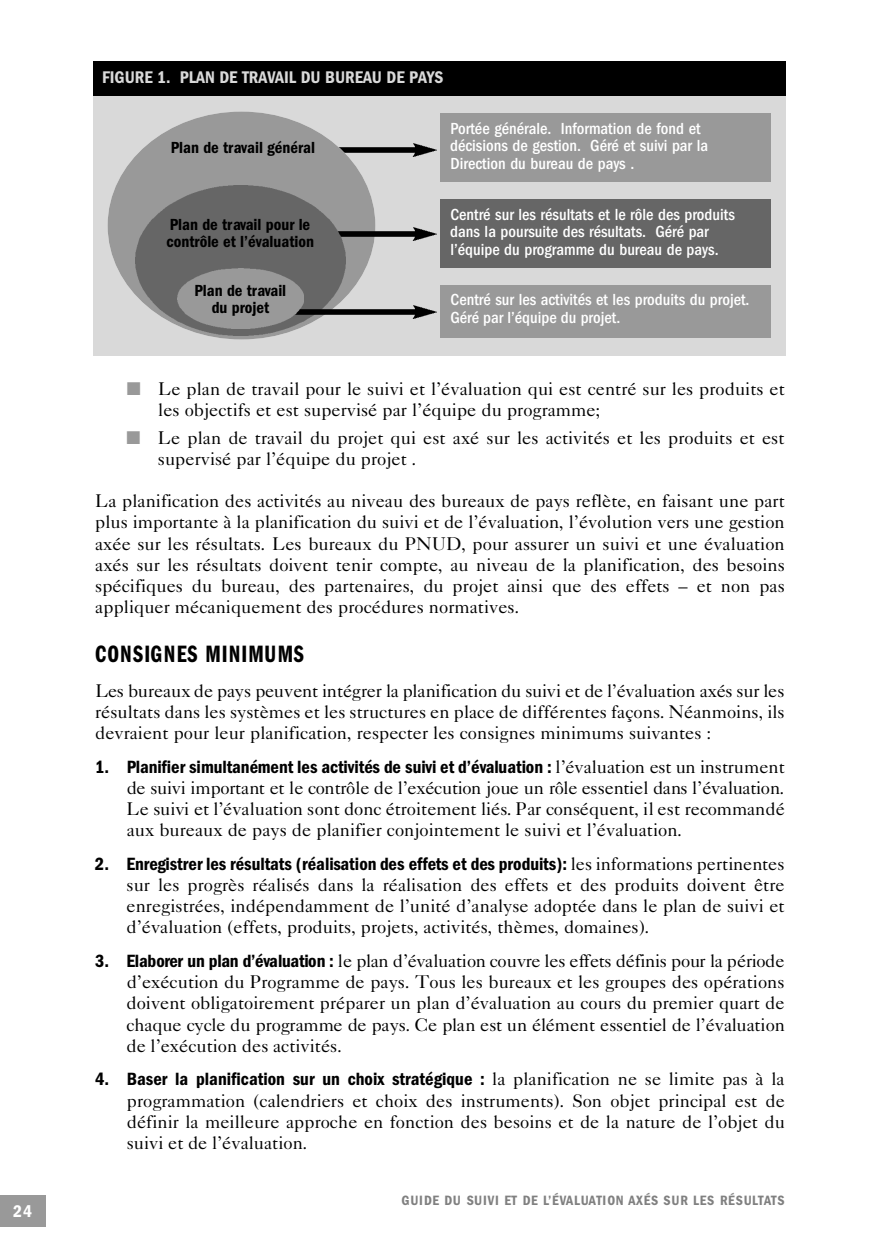
<style>
.page{position:relative;width:882px;height:1260px;background:#fff}
.page>*{position:absolute;margin:0;border:0;box-sizing:border-box;transform-origin:0 0}
.t1{font:24.5px "Franklin Gothic Demi Cmpr";letter-spacing:.035em;color:#000}
.t2{font:18.38px/21.2px "Caslon Five Forty";color:#000;text-align:justify}
.t3{font:600 condensed 18.38px "Franklin Gothic";color:#000}
.t4{font:600 condensed 17.5px "Franklin Gothic";color:#d9d9d9}
.t5{font:600 condensed 17.5px "Franklin Gothic";color:#fff}
.t6{font:500 condensed 16.62px/17.5px "Franklin Gothic";color:#fff}
.t7{font:600 condensed 16.62px/17.5px "Franklin Gothic";color:#000}
.t8{font:600 condensed 14px "Franklin Gothic";letter-spacing:.03em;color:#808080}
.s1{color:#999}
.s2{font-family:"Caslon Five Forty";font-weight:400;font-stretch:normal}
.s3{font-family:"Franklin Gothic";font-weight:600;font-stretch:condensed}
</style>
<div class="page">
<div style="left:93px;top:62px;width:693px;height:294px;background:#d9d9d9"></div>
<div style="left:0;top:1196px;width:46px;height:31px;background:#999"></div>
<div style="left:93px;top:62px;width:693px;height:34px;background:#000"></div>
<div style="left:440px;top:113px;width:330px;height:69px;background:#999"></div>
<div style="left:440px;top:199px;width:330px;height:68px;background:#666"></div>
<div style="left:440px;top:285px;width:330px;height:53px;background:#999"></div>
<img style="left:334px;top:143px;width:103px;height:13px">
<div style="left:108px;top:112px;width:267px;height:228px;background:#999;border-radius:50%"></div>
<img style="left:346px;top:227px;width:91px;height:13px">
<img style="left:135px;top:186px;width:211px;height:149px">
<img style="left:304px;top:306px;width:133px;height:13px">
<img style="left:177px;top:268px;width:127px;height:61px">
<p class="t5" style="left:13px;top:1205px;width:20px">2 4</p>
<p class="t4" style="left:102px;top:71px;width:343px">FIGURE 1. PLAN DE TRAVAIL DU BUREAU DE PAYS</p>
<p class="t7" style="left:171px;top:140px;width:146px">Plan de travail général</p>
<p class="t7" style="left:167px;top:217px;width:149px">Plan de travail pour le contrôle et l’évaluation</p>
<p class="t7" style="left:194px;top:283px;width:93px;text-align:center">Plan de travail du projet</p>
<p class="t6" style="left:450px;top:121px;width:259px">Portée générale. Information de fond et décisions de gestion. Géré et suivi par la<br>Direction du bureau de pays .</p>
<p class="t6" style="left:450px;top:207px;width:286px">Centré sur les résultats et le rôle des produits dans la poursuite des résultats. Géré par l’équipe du programme du bureau de pays.</p>
<p class="t6" style="left:450px;top:292px;width:301px">Centré sur les activités et les produits du projet.<br>Géré par l’équipe du projet.</p>
<p class="t2" style="left:158px;top:380px;width:628px;text-indent:-31px"><span class="s1">■</span> Le plan de travail pour le suivi et l’évaluation qui est centré sur les produits et les objectifs et est supervisé par l’équipe du programme;</p>
<p class="t2" style="left:158px;top:429px;width:628px;text-indent:-31px"><span class="s1">■</span> Le plan de travail du projet qui est axé sur les activités et les produits et est supervisé par l’équipe du projet .</p>
<p class="t2" style="left:95px;top:492px;width:691px">La planification des activités au niveau des bureaux de pays reflète, en faisant une part plus importante à la planification du suivi et de l’évaluation, l’évolution vers une gestion axée sur les résultats. Les bureaux du PNUD, pour assurer un suivi et une évaluation axés sur les résultats doivent tenir compte, au niveau de la planification, des besoins spécifiques du bureau, des partenaires, du projet ainsi que des effets – et non pas appliquer mécaniquement des procédures normatives.</p>
<h1 class="t1" style="left:95px;top:645px;width:210px">CONSIGNES MINIMUMS</h1>
<p class="t2" style="left:95px;top:681px;width:691px">Les bureaux de pays peuvent intégrer la planification du suivi et de l’évaluation axés sur les résultats dans les systèmes et les structures en place de différentes façons. Néanmoins, ils devraient pour leur planification, respecter les consignes minimums suivantes :</p>
<p class="t3" style="left:95px;top:760px;width:691px">1. Planifier simultanément les activités de suivi et d’évaluation : <span class="s2">l’évaluation est un instrument</span></p>
<p class="t2" style="left:126px;top:779px;width:660px">de suivi important et le contrôle de l’exécution joue un rôle essentiel dans l’évaluation.<br>Le suivi et l’évaluation sont donc étroitement liés. Par conséquent, il est recommandé aux bureaux de pays de planifier conjointement le suivi et l’évaluation.</p>
<p class="t3" style="left:95px;top:857px;width:691px">2. E n r egistrer les résultats (réalisation des effets et des produits): <span class="s2">les informations pertinentes</span></p>
<p class="t2" style="left:127px;top:876px;width:660px">sur les progrès réalisés dans la réalisation des effets et des produits doivent être enregistrées, indépendamment de l’unité d’analyse adoptée dans le plan de suivi et d’évaluation (effets, produits, projets, activités, thèmes, domaines).</p>
<p class="t2" style="left:126px;top:952px;width:660px;text-indent:-31px"><span class="s3">3. Elaborer un plan d’évaluation :</span> le plan d’évaluation couvre les effets définis pour la période d’exécution du Programme de pays. Tous les bureaux et les groupes des opérations doivent obligatoirement préparer un plan d’évaluation au cours du premier quart de chaque cycle du programme de pays. Ce plan est un élément essentiel de l’évaluation de l’exécution des activités.</p>
<p class="t3" style="left:95px;top:1073px;width:691px">4. Baser la planification sur un choix stratégique : <span class="s2">la planification ne se limite pas à la</span></p>
<p class="t2" style="left:127px;top:1092px;width:660px">programmation (calendriers et choix des instruments). Son objet principal est de définir la meilleure approche en fonction des besoins et de la nature de l’objet du suivi et de l’évaluation.</p>
<p class="t8" style="left:402px;top:1196px;width:384px">GUIDE DU SUIVI ET DE L’ É VA L UATION AXÉS SUR LES RÉSULTAT S</p>
</div>
